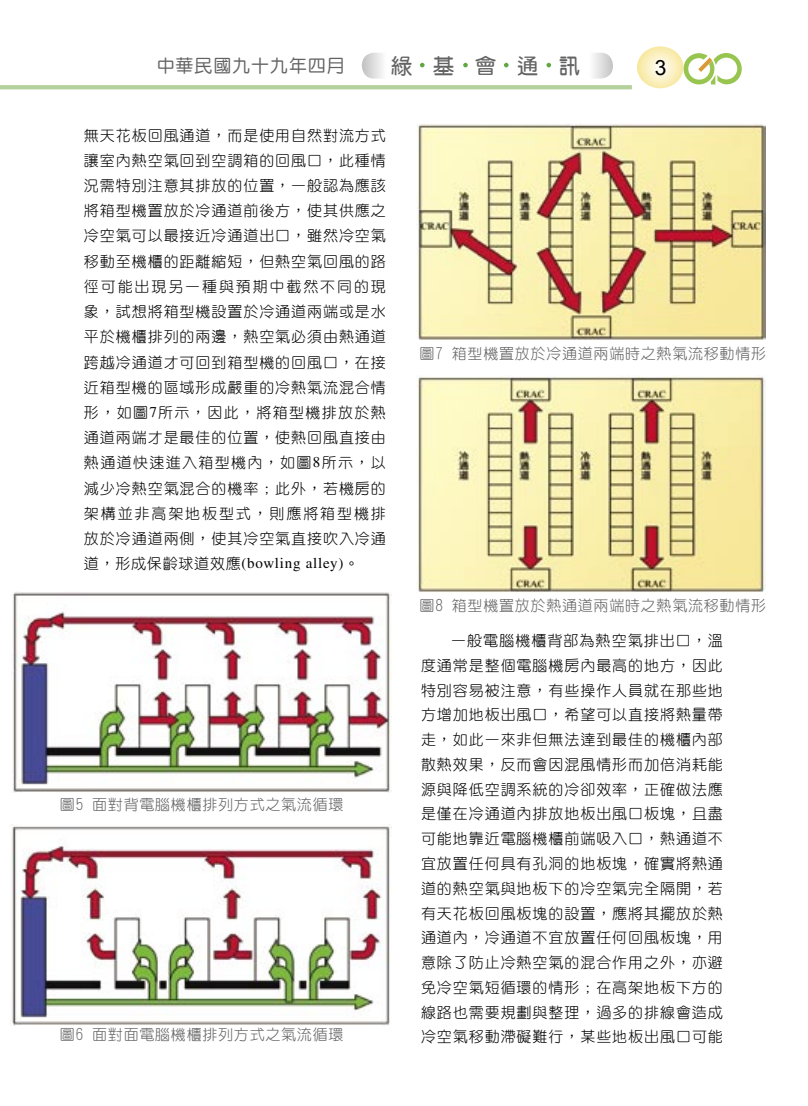
<style>
.page{position:relative;width:808px;height:1106px;background:#fff}
.page>*{position:absolute;margin:0;border:0;box-sizing:border-box;transform-origin:0 0}
.t1{font:21px "DF Yuan Bd HK BF";letter-spacing:1em;color:#636363}
.t2{font:21px "Arial";color:#000}
.t3{font:18px "DF Yuan Md HK BF";letter-spacing:.05em;color:#636363}
.t4{font:15px/25.2px "DF Yuan Light B5";letter-spacing:.065em;color:#000;text-align:justify}
.t5{font:15px "DF Yuan Lt HK BF";letter-spacing:.05em;color:#636363}
.s1{font-family:"Times"}
</style>
<div class="page">
<hr style="left:0;top:85px;width:632px;height:4px;background:#b4d09c">
<svg style="left:683px;top:53px;width:59px;height:31px"></svg>
<svg style="left:420px;top:63px;width:5px;height:4px"></svg>
<svg style="left:463px;top:63px;width:5px;height:4px"></svg>
<svg style="left:504px;top:63px;width:4px;height:4px"></svg>
<svg style="left:546px;top:63px;width:5px;height:4px"></svg>
<svg style="left:593px;top:53px;width:20px;height:26px"></svg>
<svg style="left:362px;top:53px;width:20px;height:26px"></svg>
<svg style="left:637px;top:46px;width:46px;height:42px"></svg>
<img style="left:12px;top:592px;width:380px;height:200px">
<img style="left:11px;top:824px;width:381px;height:201px">
<img style="left:417px;top:123px;width:348px;height:217px">
<img style="left:416px;top:376px;width:349px;height:216px">
<p class="t3" style="left:157px;top:57px;width:190px">中華民國九十九年四月</p>
<p class="t1" style="left:391px;top:55px;width:190px">綠基會通訊</p>
<p class="t2" style="left:655px;top:54px;width:13px">3</p>
<p class="t4" style="left:84px;top:122px;width:303px">無天花板回風通道，而是使用自然對流方式讓室內熱空氣回到空調箱的回風口，此種情況需特別注意其排放的位置，一般認為應該將箱型機置放於冷通道前後方，使其供應之冷空氣可以最接近冷通道出口，雖然冷空氣移動至機櫃的距離縮短，但熱空氣回風的路徑可能出現另一種與預期中截然不同的現象，試想將箱型機設置於冷通道兩端或是水平於機櫃排列的兩邊，熱空氣必須由熱通道跨越冷通道才可回到箱型機的回風口，在接近箱型機的區域形成嚴重的冷熱氣流混合情形，如圖<span class="s1">7</span>所示，因此，將箱型機排放於熱通道兩端才是最佳的位置，使熱回風直接由熱通道快速進入箱型機內，如圖<span class="s1">8</span>所示，以減少冷熱空氣混合的機率；此外，若機房的架構並非高架地板型式，則應將箱型機排放於冷通道兩側，使其冷空氣直接吹入冷通道，形成保齡球道效應<span class="s1">(bowling alley)</span>。</p>
<p class="t5" style="left:60px;top:797px;width:285px">圖5 面對背電腦機櫃排列方式之氣流循環</p>
<p class="t5" style="left:60px;top:1026px;width:285px">圖6 面對面電腦機櫃排列方式之氣流循環</p>
<p class="t5" style="left:420px;top:345px;width:348px">圖7 箱型機置放於冷通道兩端時之熱氣流移動情形</p>
<p class="t5" style="left:420px;top:598px;width:348px">圖8 箱型機置放於熱通道兩端時之熱氣流移動情形</p>
<p class="t4" style="left:421px;top:628px;width:303px;line-height:24.8px;text-indent:30px">一般電腦機櫃背部為熱空氣排出口，溫度通常是整個電腦機房內最高的地方，因此特別容易被注意，有些操作人員就在那些地方增加地板出風口，希望可以直接將熱量帶走，如此一來非但無法達到最佳的機櫃內部散熱效果，反而會因混風情形而加倍消耗能源與降低空調系統的冷卻效率，正確做法應是僅在冷通道內排放地板出風口板塊，且盡可能地靠近電腦機櫃前端吸入口，熱通道不宜放置任何具有孔洞的地板塊，確實將熱通道的熱空氣與地板下的冷空氣完全隔開，若有天花板回風板塊的設置，應將其擺放於熱通道內，冷通道不宜放置任何回風板塊，用意除了防止冷熱空氣的混合作用之外，亦避免冷空氣短循環的情形；在高架地板下方的線路也需要規劃與整理，過多的排線會造成冷空氣移動滯礙難行，某些地板出風口可能</p>
</div>
